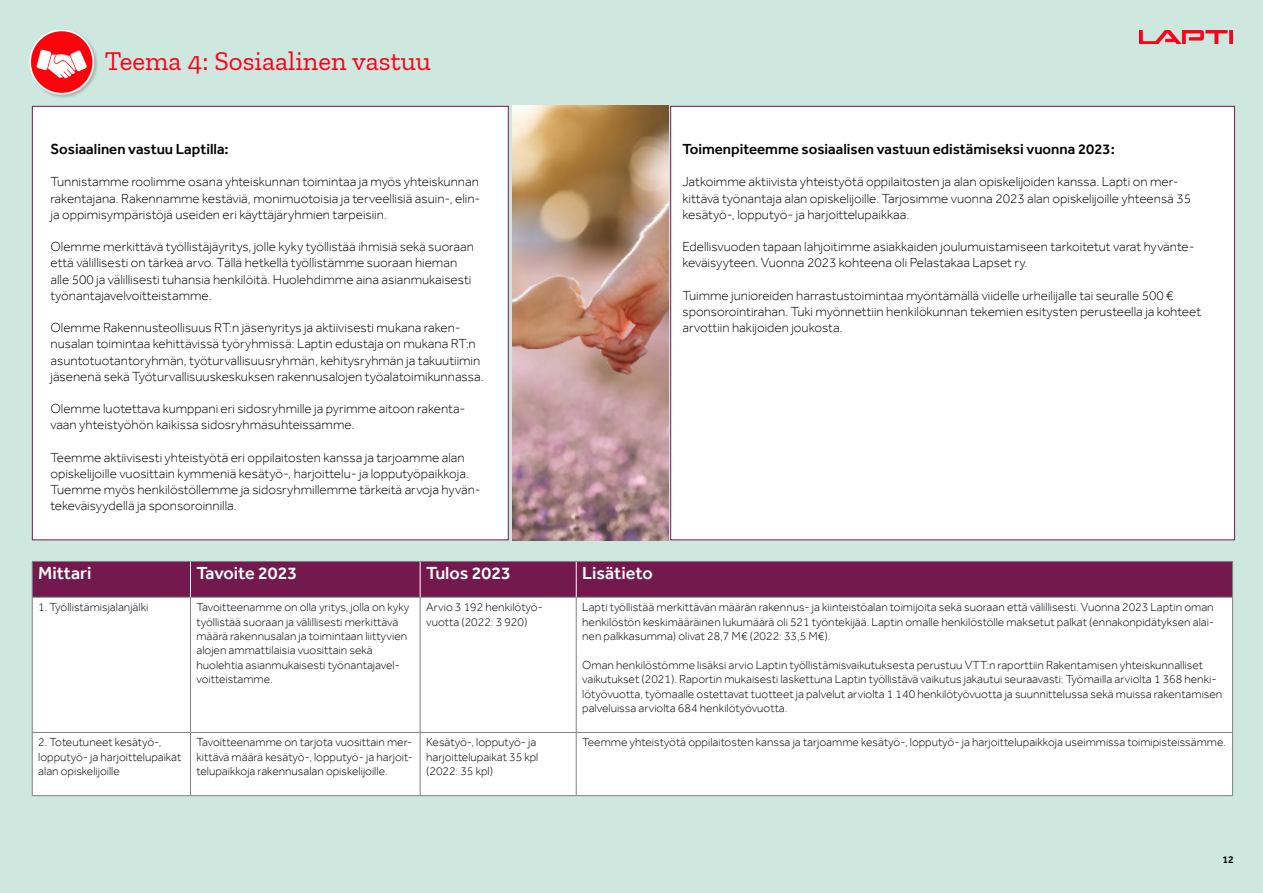
<style>
.page{position:relative;width:1263px;height:893px;background:#cfe8df}
.page>*{position:absolute;margin:0;border:0;box-sizing:border-box;transform-origin:0 0}
.t1{font:27px "Zilla Slab";color:#ff001a}
.t2{font:500 18px "Effra";color:#fff}
.t3{font:500 15px "Effra";color:#000}
.t4{font:300 13.5px/16.2px "Effra";color:#000}
.t5{font:300 12px/14.4px "Effra";color:#000}
.t6{font:500 10.5px "Effra";color:#000}
</style>
<div class="page">
<div style="left:32px;top:106px;width:476px;height:434px;background:#fff;border:1px solid #74194d"></div>
<div style="left:670px;top:106px;width:565px;height:434px;background:#fff;border:1px solid #74194d"></div>
<div style="left:33px;top:562px;width:1199px;height:35px;background:#74194d"></div>
<div style="left:33px;top:598px;width:1199px;height:197px;background:#fff"></div>
<hr style="left:32px;top:561px;width:158px;height:1px;background:#808285">
<hr style="left:32px;top:562px;width:1px;height:35px;background:#808285">
<hr style="left:190px;top:561px;width:230px;height:1px;background:#808285">
<hr style="left:420px;top:561px;width:156px;height:1px;background:#808285">
<hr style="left:576px;top:561px;width:657px;height:1px;background:#808285">
<hr style="left:1232px;top:562px;width:1px;height:35px;background:#808285">
<hr style="left:32px;top:597px;width:158px;height:1px;background:#808285">
<hr style="left:32px;top:598px;width:1px;height:134px;background:#808285">
<hr style="left:190px;top:597px;width:230px;height:1px;background:#808285">
<hr style="left:190px;top:598px;width:1px;height:134px;background:#808285">
<hr style="left:420px;top:597px;width:156px;height:1px;background:#808285">
<hr style="left:420px;top:598px;width:1px;height:134px;background:#808285">
<hr style="left:576px;top:597px;width:657px;height:1px;background:#808285">
<hr style="left:576px;top:598px;width:1px;height:134px;background:#808285">
<hr style="left:1232px;top:598px;width:1px;height:134px;background:#808285">
<hr style="left:32px;top:732px;width:158px;height:1px;background:#808285">
<hr style="left:32px;top:733px;width:1px;height:62px;background:#808285">
<hr style="left:190px;top:732px;width:230px;height:1px;background:#808285">
<hr style="left:190px;top:733px;width:1px;height:62px;background:#808285">
<hr style="left:420px;top:732px;width:156px;height:1px;background:#808285">
<hr style="left:420px;top:733px;width:1px;height:62px;background:#808285">
<hr style="left:576px;top:732px;width:657px;height:1px;background:#808285">
<hr style="left:576px;top:733px;width:1px;height:62px;background:#808285">
<hr style="left:1232px;top:733px;width:1px;height:62px;background:#808285">
<hr style="left:32px;top:795px;width:158px;height:1px;background:#808285">
<hr style="left:190px;top:795px;width:230px;height:1px;background:#808285">
<hr style="left:420px;top:795px;width:156px;height:1px;background:#808285">
<hr style="left:576px;top:795px;width:657px;height:1px;background:#808285">
<hr style="left:190px;top:562px;width:1px;height:35px;background:#fff">
<hr style="left:420px;top:562px;width:1px;height:35px;background:#fff">
<hr style="left:576px;top:562px;width:1px;height:35px;background:#fff">
<div style="left:29px;top:30px;width:69px;height:69px;background:#000;opacity:.2"></div>
<img style="left:29px;top:30px;width:65px;height:65px">
<img style="left:1140px;top:30px;width:93px;height:14px">
<img style="left:512px;top:106px;width:156px;height:434px">
<p class="t1" style="left:105px;top:46px;width:328px">Teema 4: Sosiaalinen vastuu</p>
<p class="t3" style="left:50px;top:140px;width:180px">Sosiaalinen vastuu Laptilla:</p>
<p class="t4" style="left:50px;top:174px;width:431px;text-align:justify">Tunnistamme roolimme osana yhteiskunnan toimintaa ja myös yhteiskunnan rakentajana. Rakennamme kestäviä, monimuotoisia ja terveellisiä asuin-, elin&shy;ja oppimisympäristöjä useiden eri käyttäjäryhmien tarpeisiin.</p>
<p class="t4" style="left:50px;top:238px;width:425px">Olemme merkittävä työllistäjäyritys, jolle kyky työllistää ihmisiä sekä suoraan että välillisesti on tärkeä arvo. Tällä hetkellä työllistämme suoraan hieman alle 500 ja välillisesti tuhansia henkilöitä. Huolehdimme aina asianmukaisesti työnantajavelvoitteistamme.</p>
<p class="t4" style="left:50px;top:319px;width:435px">Olemme Rakennusteollisuus RT:n jäsenyritys ja aktiivisesti mukana raken&shy;nusalan toimintaa kehittävissä työryhmissä: Laptin edustaja on mukana RT:n asuntotuotantoryhmän, työturvallisuusryhmän, kehitysryhmän ja takuutiimin jäsenenä sekä Työturvallisuuskeskuksen rakennusalojen työalatoimikunnassa.</p>
<p class="t4" style="left:50px;top:400px;width:417px">Olemme luotettava kumppani eri sidosryhmille ja pyrimme aitoon rakenta&shy;vaan yhteistyöhön kaikissa sidosryhmäsuhteissamme.</p>
<p class="t4" style="left:50px;top:449px;width:432px">Teemme aktiivisesti yhteistyötä eri oppilaitosten kanssa ja tarjoamme alan opiskelijoille vuosittain kymmeniä kesätyö-, harjoittelu- ja lopputyöpaikkoja.<br>Tuemme myös henkilöstöllemme ja sidosryhmillemme tärkeitä arvoja hyvän&shy;tekeväisyydellä ja sponsoroinnilla.</p>
<p class="t3" style="left:682px;top:140px;width:434px">Toimenpiteemme sosiaalisen vastuun edistämiseksi vuonna 2023:</p>
<p class="t4" style="left:682px;top:174px;width:510px">Jatkoimme aktiivista yhteistyötä oppilaitosten ja alan opiskelijoiden kanssa. Lapti on mer&shy;kittävä työnantaja alan opiskelijoille. Tarjosimme vuonna 2023 alan opiskelijoille yhteensä 35 kesätyö-, lopputyö- ja harjoittelupaikkaa.</p>
<p class="t4" style="left:682px;top:238px;width:514px">Edellisvuoden tapaan lahjoitimme asiakkaiden joulumuistamiseen tarkoitetut varat hyvänte&shy;keväisyyteen. Vuonna 2023 kohteena oli Pelastakaa Lapset ry.</p>
<p class="t4" style="left:682px;top:287px;width:520px">Tuimme junioreiden harrastustoimintaa myöntämällä viidelle urheilijalle tai seuralle 500 € sponsorointirahan. Tuki myönnettiin henkilökunnan tekemien esitysten perusteella ja kohteet arvottiin hakijoiden joukosta.</p>
<p class="t2" style="left:38px;top:563px;width:55px">Mittari</p>
<p class="t2" style="left:196px;top:563px;width:102px">Tavoite 2023</p>
<p class="t2" style="left:426px;top:563px;width:86px">Tulos 2023</p>
<p class="t2" style="left:582px;top:563px;width:72px">Lisätieto</p>
<p class="t5" style="left:38px;top:600px;width:112px">1. Työllistämisjalanjälki</p>
<p class="t5" style="left:196px;top:600px;width:214px">Tavoitteenamme on olla yritys, jolla on kyky työllistää suoraan ja välillisesti merkittävä määrä rakennusalan ja toimintaan liittyvien alojen ammattilaisia vuosittain sekä huolehtia asianmukaisesti työnantajavel&shy;voitteistamme.</p>
<p class="t5" style="left:426px;top:600px;width:118px">Arvio 3 192 henkilötyö&shy;vuotta (2022: 3 920)</p>
<p class="t5" style="left:582px;top:600px;width:633px;text-align:justify">Lapti työllistää merkittävän määrän rakennus- ja kiinteistöalan toimijoita sekä suoraan että välillisesti. Vuonna 2023 Laptin oman henkilöstön keskimääräinen lukumäärä oli 521 työntekijää. Laptin omalle henkilöstölle maksetut palkat (ennakonpidätyksen alai&shy;nen palkkasumma) olivat 28,7 M€ (2022: 33,5 M€).</p>
<p class="t5" style="left:582px;top:657px;width:641px">Oman henkilöstömme lisäksi arvio Laptin työllistämisvaikutuksesta perustuu VTT:n raporttiin Rakentamisen yhteiskunnalliset vaikutukset (2021). Raportin mukaisesti laskettuna Laptin työllistävä vaikutus jakautui seuraavasti: Työmailla arviolta 1 368 henki&shy;lötyövuotta, työmaalle ostettavat tuotteet ja palvelut arviolta 1 140 henkilötyövuotta ja suunnittelussa sekä muissa rakentamisen palveluissa arviolta 684 henkilötyövuotta.</p>
<p class="t5" style="left:38px;top:735px;width:145px">2. Toteutuneet kesätyö-, lopputyö- ja harjoittelupaikat alan opiskelijoille</p>
<p class="t5" style="left:196px;top:735px;width:218px;text-align:justify">Tavoitteenamme on tarjota vuosittain mer&shy;kittävä määrä kesätyö-, lopputyö- ja harjoit&shy;telupaikkoja rakennusalan opiskelijoille.</p>
<p class="t5" style="left:426px;top:735px;width:114px">Kesätyö-, lopputyö- ja harjoittelupaikat 35 kpl (2022: 35 kpl)</p>
<p class="t5" style="left:582px;top:735px;width:645px">Teemme yhteistyötä oppilaitosten kanssa ja tarjoamme kesätyö-, lopputyö- ja harjoittelupaikkoja useimmissa toimipisteissämme.</p>
<p class="t6" style="left:1222px;top:853px;width:13px">12</p>
</div>
